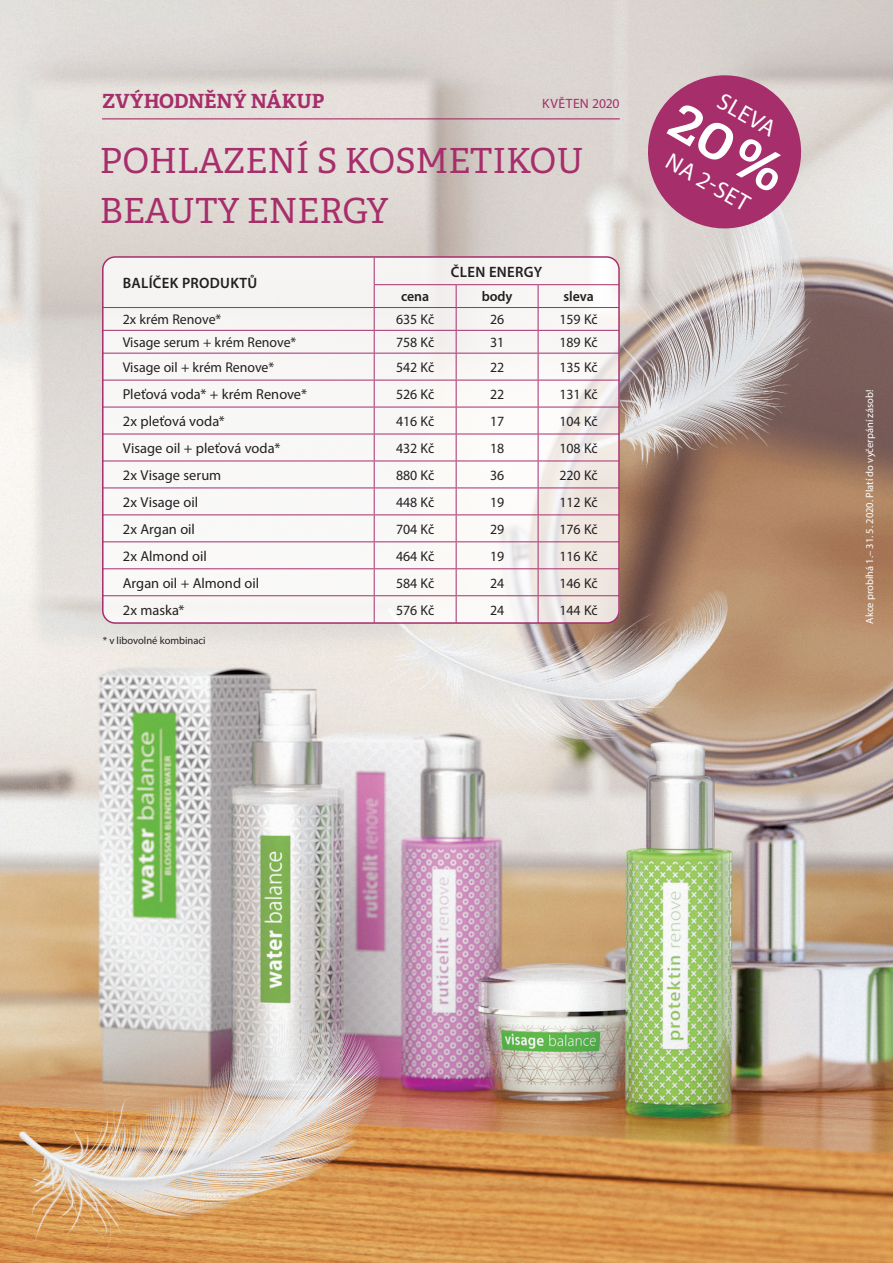
<style>
.page{position:relative;width:893px;height:1263px;background:#fff}
.page>*{position:absolute;margin:0;border:0;box-sizing:border-box;transform-origin:0 0}
.t1{font:34.65px "Adelle Basic";color:#a62e6b}
.t2{font:23.7px "Myriad Pro";color:#fff}
.t3{font:700 19.5px "Adelle Basic";letter-spacing:-.005em;color:#a62e6b}
.Nadpis_editirional{font:600 15px "Myriad Pro";letter-spacing:.02em;color:#231f20}
.Nadpis_editirional-2{font:14.4px "Myriad Pro";color:#231f20}
.Nadpis_editirional-3{font:14.1px "Myriad Pro";color:#231f20}
.Nadpis_editirional-4{font:600 14.1px "Myriad Pro";color:#231f20}
.t4{font:13.5px "Myriad Pro";letter-spacing:.025em;color:#a62e6b}
.t5{font:10.5px "Myriad Pro";color:#fff}
.t6{font:10.5px "Myriad Pro";color:#231f20}
</style>
<div class="page">
<img style="left:0;top:0;width:893px;height:1263px">
<hr style="left:102px;top:118px;width:518px;height:1px;background:#a62e6b">
<svg style="left:103px;top:257px;width:517px;height:366px;fill:#f8f7f6"></svg>
<div style="left:102px;top:256px;width:518px;height:368px;border:2px solid #a62e6b;border-radius:12px"></div>
<hr style="left:375px;top:284px;width:81px;height:1px;background:#a62e6b">
<hr style="left:456px;top:284px;width:82px;height:1px;background:#a62e6b">
<hr style="left:538px;top:284px;width:81px;height:1px;background:#a62e6b">
<hr style="left:102px;top:307px;width:272px;height:1px;background:#a62e6b">
<hr style="left:374px;top:307px;width:82px;height:1px;background:#a62e6b">
<hr style="left:456px;top:307px;width:82px;height:1px;background:#a62e6b">
<hr style="left:538px;top:307px;width:81px;height:1px;background:#a62e6b">
<hr style="left:102px;top:330px;width:272px;height:1px;background:#a62e6b">
<hr style="left:102px;top:353px;width:272px;height:1px;background:#a62e6b">
<hr style="left:102px;top:380px;width:272px;height:1px;background:#a62e6b">
<hr style="left:102px;top:407px;width:272px;height:1px;background:#a62e6b">
<hr style="left:102px;top:434px;width:272px;height:1px;background:#a62e6b">
<hr style="left:102px;top:461px;width:272px;height:1px;background:#a62e6b">
<hr style="left:102px;top:487px;width:272px;height:1px;background:#a62e6b">
<hr style="left:102px;top:514px;width:272px;height:1px;background:#a62e6b">
<hr style="left:102px;top:541px;width:272px;height:1px;background:#a62e6b">
<hr style="left:102px;top:568px;width:272px;height:1px;background:#a62e6b">
<hr style="left:374px;top:330px;width:82px;height:1px;background:#a62e6b">
<hr style="left:456px;top:330px;width:82px;height:1px;background:#a62e6b">
<hr style="left:374px;top:353px;width:82px;height:1px;background:#a62e6b">
<hr style="left:456px;top:353px;width:82px;height:1px;background:#a62e6b">
<hr style="left:374px;top:380px;width:82px;height:1px;background:#a62e6b">
<hr style="left:456px;top:380px;width:82px;height:1px;background:#a62e6b">
<hr style="left:374px;top:407px;width:82px;height:1px;background:#a62e6b">
<hr style="left:456px;top:407px;width:82px;height:1px;background:#a62e6b">
<hr style="left:374px;top:434px;width:82px;height:1px;background:#a62e6b">
<hr style="left:456px;top:434px;width:82px;height:1px;background:#a62e6b">
<hr style="left:374px;top:461px;width:82px;height:1px;background:#a62e6b">
<hr style="left:456px;top:461px;width:82px;height:1px;background:#a62e6b">
<hr style="left:374px;top:487px;width:82px;height:1px;background:#a62e6b">
<hr style="left:456px;top:487px;width:82px;height:1px;background:#a62e6b">
<hr style="left:374px;top:514px;width:82px;height:1px;background:#a62e6b">
<hr style="left:456px;top:514px;width:82px;height:1px;background:#a62e6b">
<hr style="left:374px;top:541px;width:82px;height:1px;background:#a62e6b">
<hr style="left:456px;top:541px;width:82px;height:1px;background:#a62e6b">
<hr style="left:374px;top:568px;width:82px;height:1px;background:#a62e6b">
<hr style="left:456px;top:568px;width:82px;height:1px;background:#a62e6b">
<hr style="left:538px;top:330px;width:81px;height:1px;background:#a62e6b">
<hr style="left:538px;top:353px;width:81px;height:1px;background:#a62e6b">
<hr style="left:538px;top:380px;width:81px;height:1px;background:#a62e6b">
<hr style="left:538px;top:407px;width:81px;height:1px;background:#a62e6b">
<hr style="left:538px;top:434px;width:81px;height:1px;background:#a62e6b">
<hr style="left:538px;top:461px;width:81px;height:1px;background:#a62e6b">
<hr style="left:538px;top:487px;width:81px;height:1px;background:#a62e6b">
<hr style="left:538px;top:514px;width:81px;height:1px;background:#a62e6b">
<hr style="left:538px;top:541px;width:81px;height:1px;background:#a62e6b">
<hr style="left:538px;top:568px;width:81px;height:1px;background:#a62e6b">
<hr style="left:102px;top:595px;width:272px;height:1px;background:#a62e6b">
<svg style="left:374px;top:258px;width:1px;height:365px"></svg>
<hr style="left:374px;top:595px;width:82px;height:1px;background:#a62e6b">
<hr style="left:456px;top:595px;width:82px;height:1px;background:#a62e6b">
<svg style="left:456px;top:285px;width:1px;height:338px"></svg>
<svg style="left:538px;top:285px;width:1px;height:338px"></svg>
<hr style="left:538px;top:595px;width:81px;height:1px;background:#a62e6b">
<svg style="left:637px;top:64px;width:175px;height:175px;background:#bb7094"></svg>
<p class="t3" style="left:102px;top:89px;width:224px">ZVÝHODNĚNÝ NÁKUP</p>
<p class="t4" style="left:542px;top:95px;width:79px">KVĚTEN 2020</p>
<p class="t1" style="left:100px;top:140px;width:485px">POHLAZENÍ S KOSMETIKOU</p>
<p class="t1" style="left:100px;top:189px;width:290px">BEAUTY ENERGY</p>
<p class="Nadpis_editirional" style="left:123px;top:274px;width:136px">BALÍČEK PRODUKTŮ</p>
<p class="Nadpis_editirional" style="left:451px;top:262px;width:93px">ČLEN ENERGY</p>
<p class="Nadpis_editirional-4" style="left:401px;top:288px;width:30px">cena</p>
<p class="Nadpis_editirional-4" style="left:482px;top:288px;width:32px">body</p>
<p class="Nadpis_editirional-4" style="left:563px;top:288px;width:32px">sleva</p>
<p class="Nadpis_editirional-3" style="left:123px;top:311px;width:100px">2x krém Renove*</p>
<p class="Nadpis_editirional-3" style="left:396px;top:311px;width:40px">635 Kč</p>
<p class="Nadpis_editirional-3" style="left:490px;top:311px;width:16px">26</p>
<p class="Nadpis_editirional-3" style="left:559px;top:311px;width:40px">159 Kč</p>
<p class="Nadpis_editirional-3" style="left:123px;top:334px;width:175px">Visage serum + krém Renove*</p>
<p class="Nadpis_editirional-3" style="left:396px;top:334px;width:40px">758 Kč</p>
<p class="Nadpis_editirional-3" style="left:490px;top:334px;width:16px">31</p>
<p class="Nadpis_editirional-3" style="left:559px;top:334px;width:40px">189 Kč</p>
<p class="Nadpis_editirional-3" style="left:123px;top:358px;width:153px">Visage oil + krém Renove*</p>
<p class="Nadpis_editirional-3" style="left:396px;top:358px;width:40px">542 Kč</p>
<p class="Nadpis_editirional-3" style="left:490px;top:358px;width:16px">22</p>
<p class="Nadpis_editirional-3" style="left:559px;top:358px;width:40px">135 Kč</p>
<p class="Nadpis_editirional-2" style="left:123px;top:385px;width:186px">Pleťová voda* + krém Renove*</p>
<p class="Nadpis_editirional-3" style="left:396px;top:385px;width:40px">526 Kč</p>
<p class="Nadpis_editirional-3" style="left:490px;top:385px;width:16px">22</p>
<p class="Nadpis_editirional-3" style="left:559px;top:385px;width:40px">131 Kč</p>
<p class="Nadpis_editirional-2" style="left:123px;top:412px;width:104px">2x pleťová voda*</p>
<p class="Nadpis_editirional-3" style="left:396px;top:412px;width:40px">416 Kč</p>
<p class="Nadpis_editirional-3" style="left:490px;top:412px;width:16px">17</p>
<p class="Nadpis_editirional-3" style="left:559px;top:412px;width:40px">104 Kč</p>
<p class="Nadpis_editirional-2" style="left:123px;top:439px;width:159px">Visage oil + pleťová voda*</p>
<p class="Nadpis_editirional-3" style="left:396px;top:439px;width:40px">432 Kč</p>
<p class="Nadpis_editirional-3" style="left:490px;top:439px;width:16px">18</p>
<p class="Nadpis_editirional-3" style="left:559px;top:439px;width:40px">108 Kč</p>
<p class="Nadpis_editirional-2" style="left:123px;top:466px;width:100px">2x Visage serum</p>
<p class="Nadpis_editirional-3" style="left:396px;top:466px;width:40px">880 Kč</p>
<p class="Nadpis_editirional-3" style="left:490px;top:466px;width:16px">36</p>
<p class="Nadpis_editirional-3" style="left:559px;top:466px;width:40px">220 Kč</p>
<p class="Nadpis_editirional-2" style="left:123px;top:493px;width:77px">2x Visage oil</p>
<p class="Nadpis_editirional-3" style="left:396px;top:493px;width:40px">448 Kč</p>
<p class="Nadpis_editirional-3" style="left:490px;top:493px;width:16px">19</p>
<p class="Nadpis_editirional-3" style="left:559px;top:493px;width:40px">112 Kč</p>
<p class="Nadpis_editirional-2" style="left:123px;top:520px;width:74px">2x Argan oil</p>
<p class="Nadpis_editirional-3" style="left:396px;top:520px;width:40px">704 Kč</p>
<p class="Nadpis_editirional-3" style="left:490px;top:520px;width:16px">29</p>
<p class="Nadpis_editirional-3" style="left:559px;top:520px;width:40px">176 Kč</p>
<p class="Nadpis_editirional-2" style="left:123px;top:547px;width:86px">2x Almond oil</p>
<p class="Nadpis_editirional-3" style="left:396px;top:547px;width:40px">464 Kč</p>
<p class="Nadpis_editirional-3" style="left:490px;top:547px;width:16px">19</p>
<p class="Nadpis_editirional-3" style="left:559px;top:547px;width:40px">116 Kč</p>
<p class="Nadpis_editirional-2" style="left:123px;top:574px;width:138px">Argan oil + Almond oil</p>
<p class="Nadpis_editirional-3" style="left:396px;top:574px;width:40px">584 Kč</p>
<p class="Nadpis_editirional-3" style="left:490px;top:574px;width:16px">24</p>
<p class="Nadpis_editirional-3" style="left:559px;top:574px;width:40px">146 Kč</p>
<p class="Nadpis_editirional-2" style="left:123px;top:601px;width:63px">2x maska*</p>
<p class="Nadpis_editirional-3" style="left:396px;top:601px;width:40px">576 Kč</p>
<p class="Nadpis_editirional-3" style="left:490px;top:601px;width:16px">24</p>
<p class="Nadpis_editirional-3" style="left:559px;top:601px;width:40px">144 Kč</p>
<p class="t6" style="left:103px;top:634px;width:104px">* v libovolné kombinaci</p>
<p class="t2" style="left:727px;top:86px;width:64px;rotate:30deg">SLEVA</p>
<p class="t2" style="left:675px;top:146px;width:94px;rotate:30deg">NA 2-SET</p>
<p class="t5" style="left:863px;top:624px;width:235px;rotate:-90deg">Akce probíhá 1.– 31. 5. 2020. Platí do vyčerpání zásob!</p>
</div>
